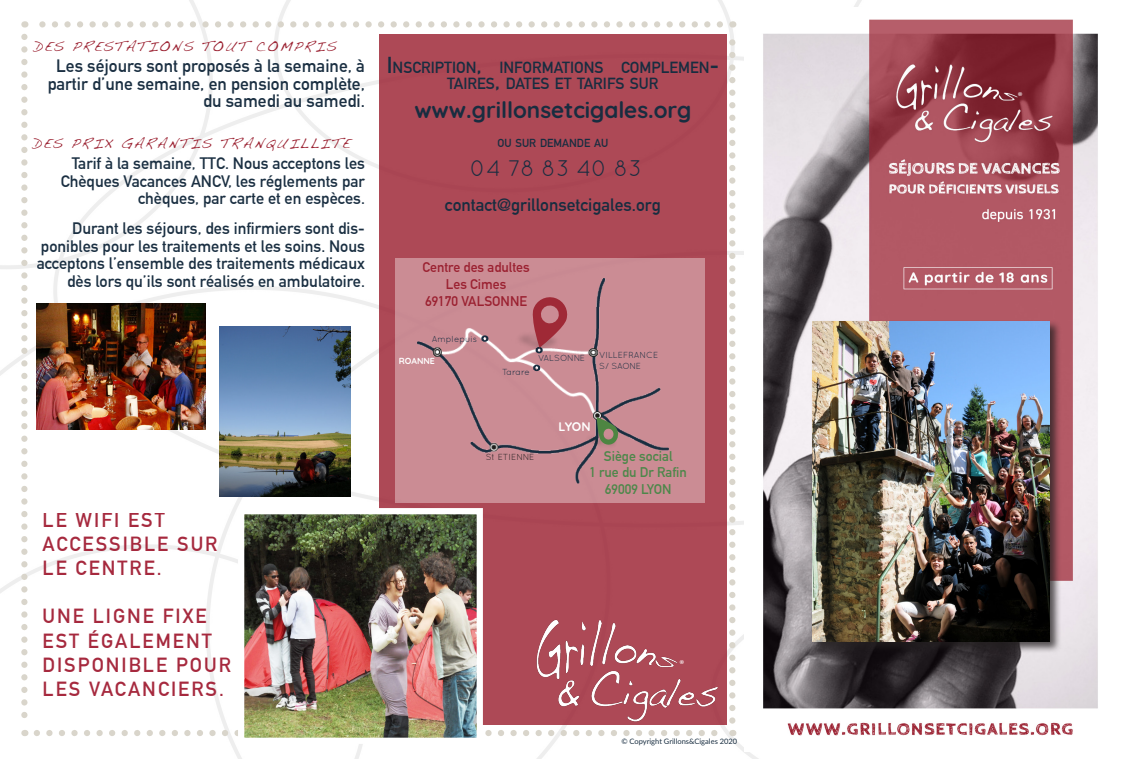
<style>
.page{position:relative;width:1124px;height:759px;background:#fff}
.page>*{position:absolute;margin:0;border:0;box-sizing:border-box;transform-origin:0 0}
.Corps_de_texte_-_Ali{font:700 22.5px "Quicksand";color:#182d40}
.Corps_de_texte_-_Ali-2{font:22.5px "Quicksand";color:#182d40}
.t1{font:700 20px/24px "DIN Alternate";letter-spacing:.1em;color:#a5273c}
.t2{font:700 17.5px/17.5px "DIN Alternate";color:#182d40;text-align:right}
.t3{font:700 16.25px/17.5px "DIN Alternate";color:#182d40;text-align:right}
.Corps_de_texte_-_Ali-3{font:700 15.75px/16.2px "DIN Alternate";color:#182d40;text-align:center}
.t4{font:15px "Minion Pro";color:#fff}
.Accroche_-_Aligner_à{font:13.75px "Handwriting Dakota";letter-spacing:.1em;color:#9b2131}
.t5{font:700 13.75px "DIN Alternate";color:#9b2131}
.t6{font:700 13.75px "DIN Alternate";color:#4d874a}
.t7{font:700 12.5px "Quicksand";color:#fff}
.Corps_de_texte_-_Ali-4{font:700 11.38px "DIN Alternate";color:#182d40}
.t8{font:8.75px "Quicksand";color:#182d40}
.t9{font:8.75px "Quicksand";color:#231f20}
.t10{font:8.75px "Quicksand";letter-spacing:-.025em;color:#182d40}
.t11{font:700 8.75px "Quicksand";color:#fff}
.t12{font:7.5px "Lato";color:#182d40}
.s1{font-size:22.5px}
</style>
<div class="page">
<img style="left:0;top:0;width:862px;height:758px">
<img style="left:744px;top:7px;width:354px;height:744px">
<div style="left:379px;top:34px;width:347px;height:690px;background:#ad4956"></div>
<svg style="left:37px;top:729px;width:689px;height:6px"></svg>
<svg style="left:31px;top:21px;width:688px;height:7px"></svg>
<svg style="left:21px;top:37px;width:7px;height:698px"></svg>
<svg style="left:729px;top:21px;width:6px;height:699px"></svg>
<img style="left:245px;top:515px;width:231px;height:221px">
<div style="left:238px;top:508px;width:245px;height:235px;border:6px solid #fff"></div>
<img style="left:36px;top:304px;width:169px;height:125px">
<img style="left:219px;top:326px;width:131px;height:170px">
<div style="left:395px;top:258px;width:309px;height:244px;background:#cb8c94"></div>
<img style="left:536px;top:619px;width:182px;height:103px">
<img style="left:418px;top:278px;width:250px;height:205px">
<img style="left:582px;top:432px;width:39px;height:19px">
<svg style="left:596px;top:417px;width:23px;height:29px"></svg>
<div style="left:533px;top:364px;width:7px;height:7px;border:5px solid #182d40;border-radius:50%"></div>
<div style="left:481px;top:335px;width:7px;height:6px;border:5px solid #182d40;border-radius:50%"></div>
<div style="left:810px;top:319px;width:251px;height:334px;background:#231f20;opacity:.75"></div>
<img style="left:812px;top:321px;width:237px;height:320px">
<img style="left:511px;top:328px;width:52px;height:27px">
<svg style="left:532px;top:297px;width:35px;height:50px"></svg>
<p class="Accroche_-_Aligner_à" style="left:34px;top:38px;width:304px">DES PRESTATIONS TOUT COMPRIS</p>
<p class="t2" style="left:47px;top:56px;width:319px">Les séjours sont proposés à la semaine, à partir d’une semaine, en pension complète, du samedi au samedi.</p>
<p class="Accroche_-_Aligner_à" style="left:33px;top:135px;width:318px">DES PRIX GARANTIS TRANQUILLITE</p>
<p class="t3" style="left:61px;top:153px;width:306px">Tarif à la semaine, TTC. Nous acceptons les<br>Chèques Vacances ANCV, les réglements par chèques, par carte et en espèces.</p>
<p class="t3" style="left:37px;top:218px;width:330px">Durant les séjours, des infirmiers sont dis&shy;ponibles pour les traitements et les soins. Nous acceptons l’ensemble des traitements médicaux dès lors qu’ils sont réalisés en ambulatoire.</p>
<p class="t1" style="left:43px;top:506px;width:176px">LE WIFI EST<br>ACCESSIBLE SUR<br>LE CENTRE.</p>
<p class="t1" style="left:43px;top:602px;width:190px">UNE LIGNE FIXE<br>EST ÉGALEMENT<br>DISPONIBLE POUR<br>LES VACANCIERS.</p>
<p class="Corps_de_texte_-_Ali-3" style="left:387px;top:58px;width:333px"><span class="s1">I</span>NSCRIPTION<span class="s1">,</span> INFORMATIONS COMPLEMEN<span class="s1">-<br></span>TAIRES<span class="s1">,</span> DATES ET TARIFS SUR</p>
<p class="Corps_de_texte_-_Ali" style="left:414px;top:91px;width:278px">www.grillonsetcigales.org</p>
<p class="Corps_de_texte_-_Ali-4" style="left:497px;top:134px;width:112px">OU SUR DEMANDE AU</p>
<p class="Corps_de_texte_-_Ali-2" style="left:470px;top:155px;width:173px">04 78 83 40 83</p>
<p class="t2" style="left:445px;top:194px;width:217px">contact@grillonsetcigales.org</p>
<p class="t5" style="left:422px;top:257px;width:109px">Centre des adultes</p>
<p class="t5" style="left:446px;top:273px;width:62px">Les Cimes</p>
<p class="t5" style="left:425px;top:290px;width:103px">69170 VALSONNE</p>
<p class="t8" style="left:432px;top:333px;width:47px">Amplepuis</p>
<p class="t11" style="left:399px;top:353px;width:37px">ROANNE</p>
<p class="t8" style="left:502px;top:367px;width:29px">Tarare</p>
<p class="t10" style="left:538px;top:353px;width:48px">VALSONNE</p>
<p class="t8" style="left:599px;top:350px;width:60px">VILLEFRANCE</p>
<p class="t8" style="left:599px;top:360px;width:43px">S/ SAONE</p>
<p class="t9" style="left:485px;top:452px;width:50px">St ETIENNE</p>
<p class="t7" style="left:558px;top:416px;width:34px">LYON</p>
<p class="t6" style="left:603px;top:445px;width:70px">Siège social</p>
<p class="t6" style="left:589px;top:462px;width:99px">1 rue du Dr Rafin</p>
<p class="t6" style="left:605px;top:478px;width:68px">69009 LYON</p>
<p class="t4" style="left:679px;top:654px;width:6px">®</p>
<p class="t12" style="left:621px;top:735px;width:117px">© Copyright Grillons&amp;Cigales 2020</p>
<p class="t4" style="left:1017px;top:87px;width:6px">®</p>
</div>
